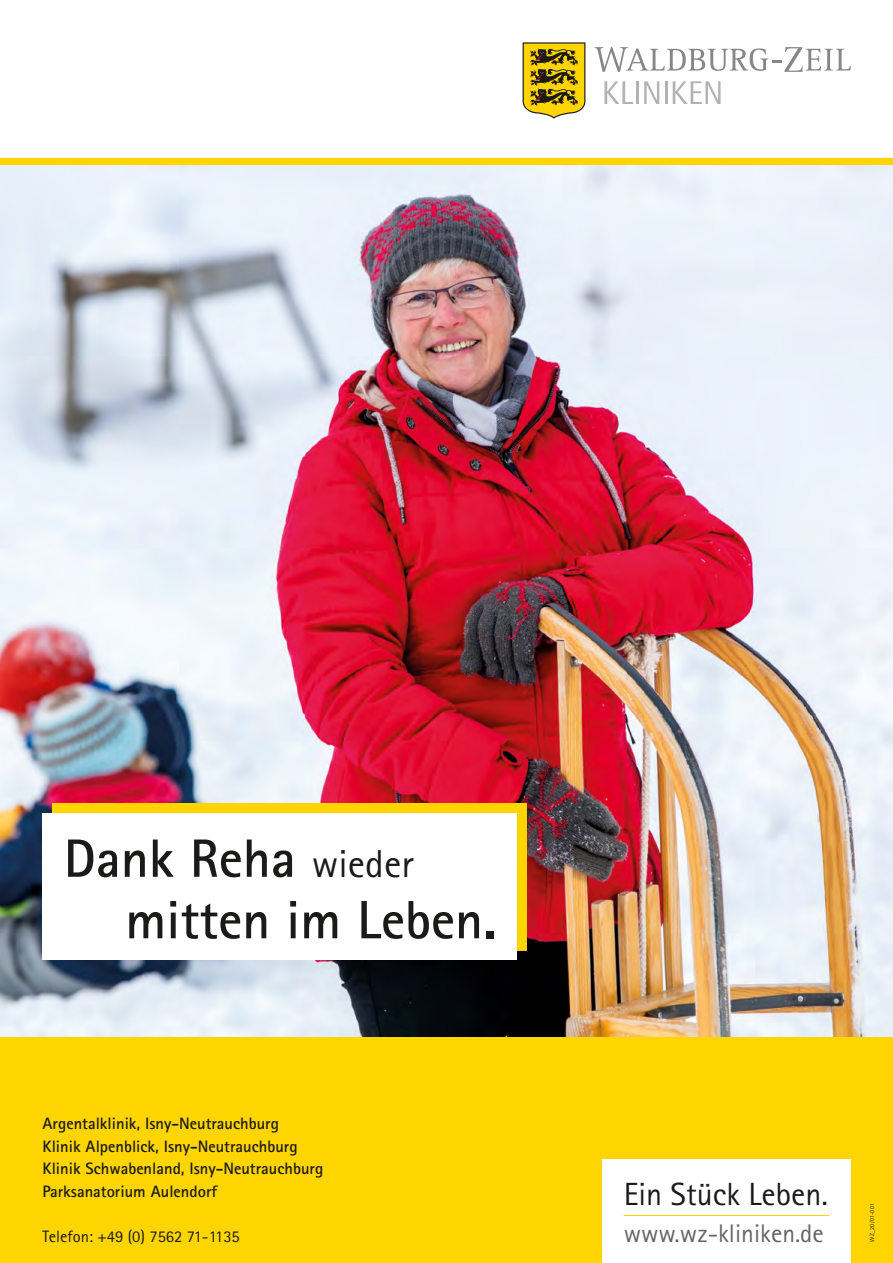
<style>
.page{position:relative;width:893px;height:1263px;background:#fff}
.page>*{position:absolute;margin:0;border:0;box-sizing:border-box;transform-origin:0 0}
.t1{font:700 54px/61.5px "Rotis Sans Serif";color:#1a1a18}
.t2{font:32.1px "Rotis Sans Serif";color:#1a1a18}
.t3{font:25.5px "Rotis Sans Serif";color:#636362}
.t4{font:700 16.5px/22.5px "Rotis Sans Serif";color:#1a1a18}
.t5{font:16.5px "Rotis Sans Serif";color:#1a1a18}
.t6{font:6px "Rotis Sans Serif";letter-spacing:.02em;color:#1a1a18}
.s1{font-weight:400;font-size:39px}
</style>
<div class="page">
<img style="left:0;top:165px;width:893px;height:872px">
<div style="left:52px;top:803px;width:475px;height:147px;background:#ffd500"></div>
<div style="left:43px;top:813px;width:474px;height:146px;background:#fff"></div>
<div style="left:0;top:1037px;width:893px;height:226px;background:#ffd500"></div>
<svg style="left:604px;top:81px;width:29px;height:23px"></svg>
<hr style="left:636px;top:81px;width:3px;height:23px;background:#b1b2b3">
<svg style="left:644px;top:81px;width:15px;height:23px"></svg>
<hr style="left:665px;top:81px;width:2px;height:23px;background:#b1b2b3">
<svg style="left:673px;top:81px;width:48px;height:23px"></svg>
<svg style="left:594px;top:47px;width:257px;height:25px"></svg>
<svg style="left:523px;top:42px;width:62px;height:77px;background:#b99d1b"></svg>
<div style="left:602px;top:1159px;width:248px;height:104px;background:#fff"></div>
<hr style="left:624px;top:1215px;width:205px;height:1px;background:#ffd500">
<div style="left:0;top:158px;width:893px;height:7px;background:#ffd500"></div>
<h1 class="t1" style="left:125px;top:827px;width:372px;text-indent:-62px">Dank Reha <span class="s1">wieder </span>mitten im Leben.</h1>
<p class="t4" style="left:43px;top:1112px;width:282px">Argentalklinik, Isny-Neutrauchburg<br>Klinik Alpenblick, Isny-Neutrauchburg Klinik Schwabenland, Isny-Neutrauchburg Parksanatorium Aulendorf</p>
<p class="t5" style="left:43px;top:1226px;width:199px">Telefon: +49 (0) 7562 71-1135</p>
<h2 class="t2" style="left:624px;top:1175px;width:206px">Ein Stück Leben.</h2>
<h3 class="t3" style="left:624px;top:1218px;width:202px">www.wz-kliniken.de</h3>
<p class="t6" style="left:868px;top:1241px;width:40px;rotate:-90deg">WZ_20/01-001</p>
</div>
